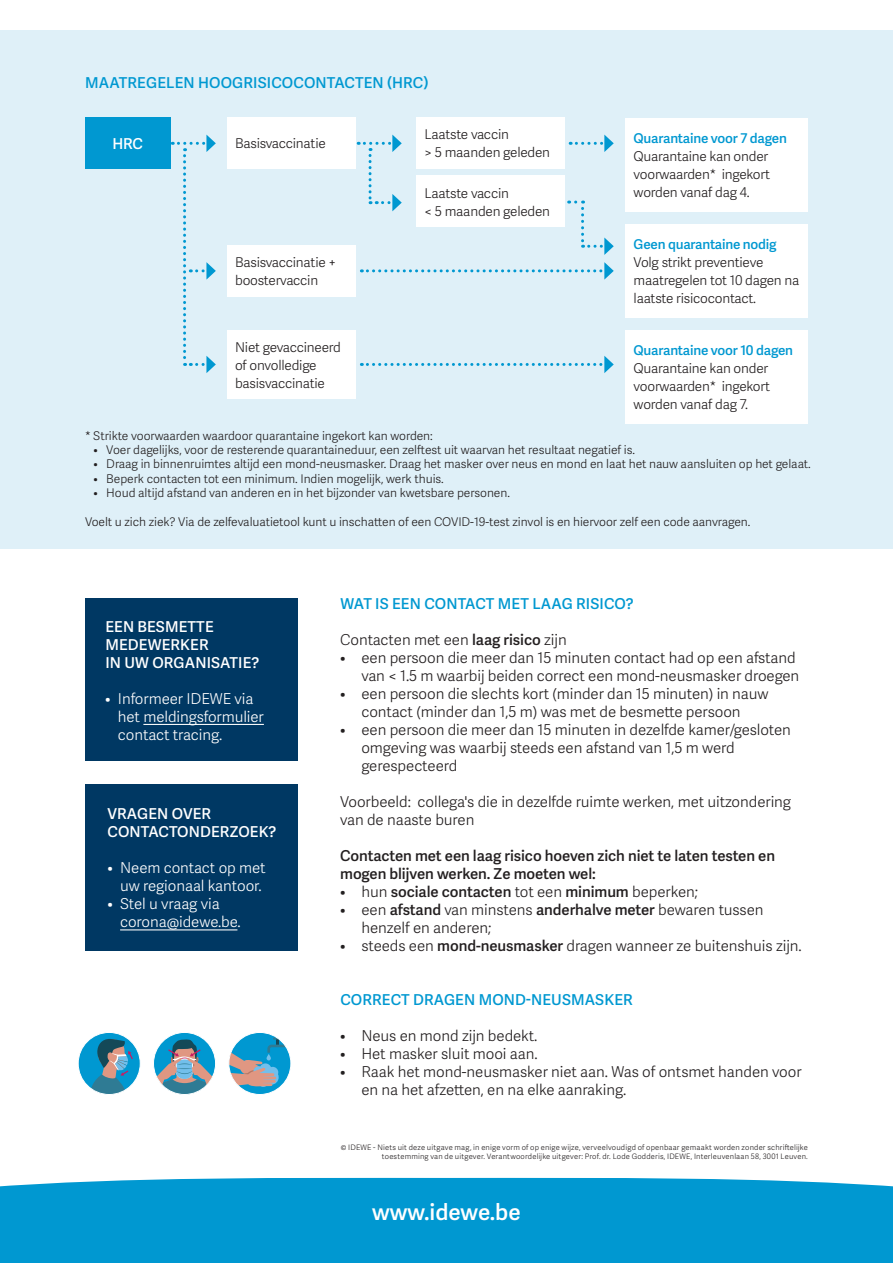
<style>
.page{position:relative;width:893px;height:1263px;background:#fff}
.page>*{position:absolute;margin:0;border:0;box-sizing:border-box;transform-origin:0 0}
.t1{font:600 22.5px "Adelle Sans";color:#fff}
.t2{font:300 15px/18px "Adelle Sans";letter-spacing:-.005em;color:#231f20}
.t3{font:600 15px/18px "Adelle Sans";letter-spacing:-.005em;color:#231f20}
.t4{font:300 15px/18px "Adelle Sans";letter-spacing:-.005em;color:#fff}
.t5{font:600 15px "Adelle Sans";letter-spacing:.01em;color:#0098d1}
.t6{font:600 15px/18px "Adelle Sans";letter-spacing:.01em;color:#fff}
.t7{font:300 13.5px/18px "Adelle Sans";letter-spacing:-.015em;color:#231f20}
.t8{font:600 13.5px "Adelle Sans";letter-spacing:-.015em;color:#0098d1}
.t9{font:300 12px "Adelle Sans";letter-spacing:-.005em;color:#231f20}
.t10{font:300 7.5px/9px "Adelle Sans";letter-spacing:.025em;color:#231f20;text-align:right}
.s1{font-weight:600}
.s2{font-weight:300}
</style>
<div class="page">
<div style="left:85px;top:784px;width:213px;height:167px;background:#003863"></div>
<div style="left:0;top:1177px;width:893px;height:86px;background:#0098d1"></div>
<hr style="left:120px;top:929px;width:117px;height:1px;background:#fff">
<div style="left:0;top:30px;width:893px;height:519px;background:#dff0f8"></div>
<div style="left:85px;top:598px;width:213px;height:163px;background:#003863"></div>
<hr style="left:143px;top:724px;width:121px;height:1px;background:#fff">
<div style="left:78px;top:1032px;width:62px;height:62px;background:#0098d1;border-radius:50%"></div>
<svg style="left:90px;top:1039px;width:43px;height:55px"></svg>
<div style="left:78px;top:1032px;width:62px;height:63px;border:1px solid #fff;border-radius:50%"></div>
<svg style="left:153px;top:1032px;width:63px;height:62px"></svg>
<svg style="left:153px;top:1039px;width:61px;height:54px"></svg>
<div style="left:153px;top:1032px;width:63px;height:63px;border:1px solid #fff;border-radius:50%"></div>
<div style="left:229px;top:1032px;width:62px;height:62px;background:#0098d1;border-radius:50%"></div>
<svg style="left:229px;top:1037px;width:62px;height:50px"></svg>
<div style="left:229px;top:1032px;width:62px;height:63px;border:1px solid #fff;border-radius:50%"></div>
<div style="left:85px;top:118px;width:85px;height:51px;background:#0098d1"></div>
<div style="left:227px;top:118px;width:129px;height:51px;background:#fff"></div>
<div style="left:416px;top:118px;width:149px;height:51px;background:#fff"></div>
<div style="left:625px;top:118px;width:183px;height:93px;background:#fff"></div>
<div style="left:625px;top:224px;width:183px;height:94px;background:#fff"></div>
<div style="left:625px;top:330px;width:183px;height:94px;background:#fff"></div>
<div style="left:416px;top:176px;width:149px;height:51px;background:#fff"></div>
<div style="left:227px;top:245px;width:129px;height:51px;background:#fff"></div>
<div style="left:227px;top:330px;width:129px;height:68px;background:#fff"></div>
<svg style="left:570px;top:135px;width:44px;height:17px"></svg>
<svg style="left:576px;top:201px;width:38px;height:54px"></svg>
<svg style="left:361px;top:356px;width:253px;height:17px"></svg>
<svg style="left:361px;top:262px;width:253px;height:18px"></svg>
<svg style="left:172px;top:135px;width:44px;height:238px"></svg>
<svg style="left:358px;top:135px;width:44px;height:76px"></svg>
<p class="t5" style="left:85px;top:74px;width:345px">MAATREGELEN HOOGRISICOCONTACTEN (HRC)</p>
<p class="t6" style="left:112px;top:135px;width:32px">HRC</p>
<p class="t7" style="left:235px;top:135px;width:92px">Basisvaccinatie</p>
<p class="t7" style="left:424px;top:126px;width:127px">Laatste vaccin<br>&gt; 5 maanden geleden</p>
<p class="t8" style="left:634px;top:130px;width:155px">Quarantaine voor 7 dagen</p>
<p class="t7" style="left:634px;top:147px;width:138px">Quarantaine kan onder voorwaarden* ingekort worden vanaf dag 4.</p>
<p class="t8" style="left:634px;top:236px;width:145px">Geen quarantaine nodig</p>
<p class="t7" style="left:634px;top:254px;width:167px">Volg strikt preventieve maatregelen tot 10 dagen na laatste risicocontact.</p>
<p class="t7" style="left:424px;top:184px;width:127px">Laatste vaccin<br>&lt; 5 maanden geleden</p>
<p class="t7" style="left:235px;top:254px;width:103px">Basisvaccinatie + boostervaccin</p>
<p class="t7" style="left:235px;top:338px;width:107px">Niet gevaccineerd of onvolledige basisvaccinatie</p>
<p class="t8" style="left:634px;top:343px;width:161px">Quarantaine voor 10 dagen</p>
<p class="t7" style="left:634px;top:360px;width:138px">Quarantaine kan onder voorwaarden* ingekort worden vanaf dag 7.</p>
<p class="t9" style="left:85px;top:428px;width:349px">* Strikte voorwaarden waardoor quarantaine ingekort kan worden:</p>
<p class="t9" style="left:94px;top:443px;width:543px">• Voer dagelijks, voor de resterende quarantaineduur, een zelftest uit waarvan het resultaat negatief is.</p>
<p class="t9" style="left:94px;top:457px;width:719px">• Draag in binnenruimtes altijd een mond-neusmasker. Draag het masker over neus en mond en laat het nauw aansluiten op het gelaat.</p>
<p class="t9" style="left:94px;top:472px;width:352px">• Beperk contacten tot een minimum. Indien mogelijk, werk thuis.</p>
<p class="t9" style="left:94px;top:486px;width:418px">• Houd altijd afstand van anderen en in het bijzonder van kwetsbare personen.</p>
<p class="t9" style="left:85px;top:515px;width:667px">Voelt u zich ziek? Via de zelfevaluatietool kunt u inschatten of een COVID-19-test zinvol is en hiervoor zelf een code aanvragen.</p>
<p class="t6" style="left:105px;top:618px;width:155px">EEN BESMETTE<br>MEDEWERKER<br>IN UW ORGANISATIE?</p>
<p class="t4" style="left:118px;top:690px;width:147px;text-indent:-13px">• Informeer IDEWE via het meldingsformulier contact tracing.</p>
<p class="t6" style="left:108px;top:805px;width:170px">VRAGEN OVER<br>CONTACTONDERZOEK?</p>
<p class="t4" style="left:107px;top:859px;width:160px;text-align:center">• Neem contact op met uw regionaal kantoor.</p>
<p class="t4" style="left:120px;top:895px;width:122px;text-indent:-13px">• Stel u vraag via corona@idewe.be.</p>
<p class="t5" style="left:340px;top:595px;width:295px">WAT IS EEN CONTACT MET LAAG RISICO?</p>
<p class="t2" style="left:340px;top:631px;width:228px">Contacten met een <span class="s1">laag risico</span> zijn</p>
<p class="t2" style="left:340px;top:649px;width:461px;text-align:right">• een persoon die meer dan 15 minuten contact had op een afstand van &lt; 1.5 m waarbij beiden correct een mond-neusmasker droegen</p>
<p class="t2" style="left:340px;top:685px;width:430px;text-align:center">• een persoon die slechts kort (minder dan 15 minuten) in nauw contact (minder dan 1,5 m) was met de besmette persoon</p>
<p class="t2" style="left:361px;top:721px;width:431px;text-indent:-21px">• een persoon die meer dan 15 minuten in dezelfde kamer/gesloten omgeving was waarbij steeds een afstand van 1,5 m werd gerespecteerd</p>
<p class="t2" style="left:340px;top:793px;width:452px">Voorbeeld: collega's die in dezelfde ruimte werken, met uitzondering van de naaste buren</p>
<p class="t3" style="left:340px;top:847px;width:436px">Contacten met een laag risico hoeven zich niet te laten testen en mogen blijven werken. Ze moeten wel:</p>
<p class="t3" style="left:340px;top:883px;width:359px"><span class="s2">• hun</span> sociale contacten <span class="s2">tot een</span> minimum <span class="s2">beperken;</span></p>
<p class="t2" style="left:361px;top:901px;width:404px;text-indent:-21px">• een <span class="s1">afstand</span> van minstens <span class="s1">anderhalve meter</span> bewaren tussen henzelf en anderen;</p>
<p class="t2" style="left:340px;top:937px;width:463px">• steeds een <span class="s1">mond-neusmasker</span> dragen wanneer ze buitenshuis zijn.</p>
<p class="t5" style="left:340px;top:991px;width:294px">CORRECT DRAGEN MOND-NEUSMASKER</p>
<p class="t2" style="left:340px;top:1027px;width:199px">• Neus en mond zijn bedekt.</p>
<p class="t2" style="left:340px;top:1045px;width:199px">• Het masker sluit mooi aan.</p>
<p class="t2" style="left:361px;top:1063px;width:442px;text-indent:-21px">• Raak het mond-neusmasker niet aan. Was of ontsmet handen voor en na het afzetten, en na elke aanraking.</p>
<p class="t10" style="left:341px;top:1143px;width:469px">© IDEWE - Niets uit deze uitgave mag, in enige vorm of op enige wijze, verveelvoudigd of openbaar gemaakt worden zonder schriftelijke toestemming van de uitgever. Verantwoordelijke uitgever: Prof. dr. Lode Godderis, IDEWE, Interleuvenlaan 58, 3001 Leuven.</p>
<h1 class="t1" style="left:372px;top:1199px;width:150px">www.idewe.be</h1>
</div>
